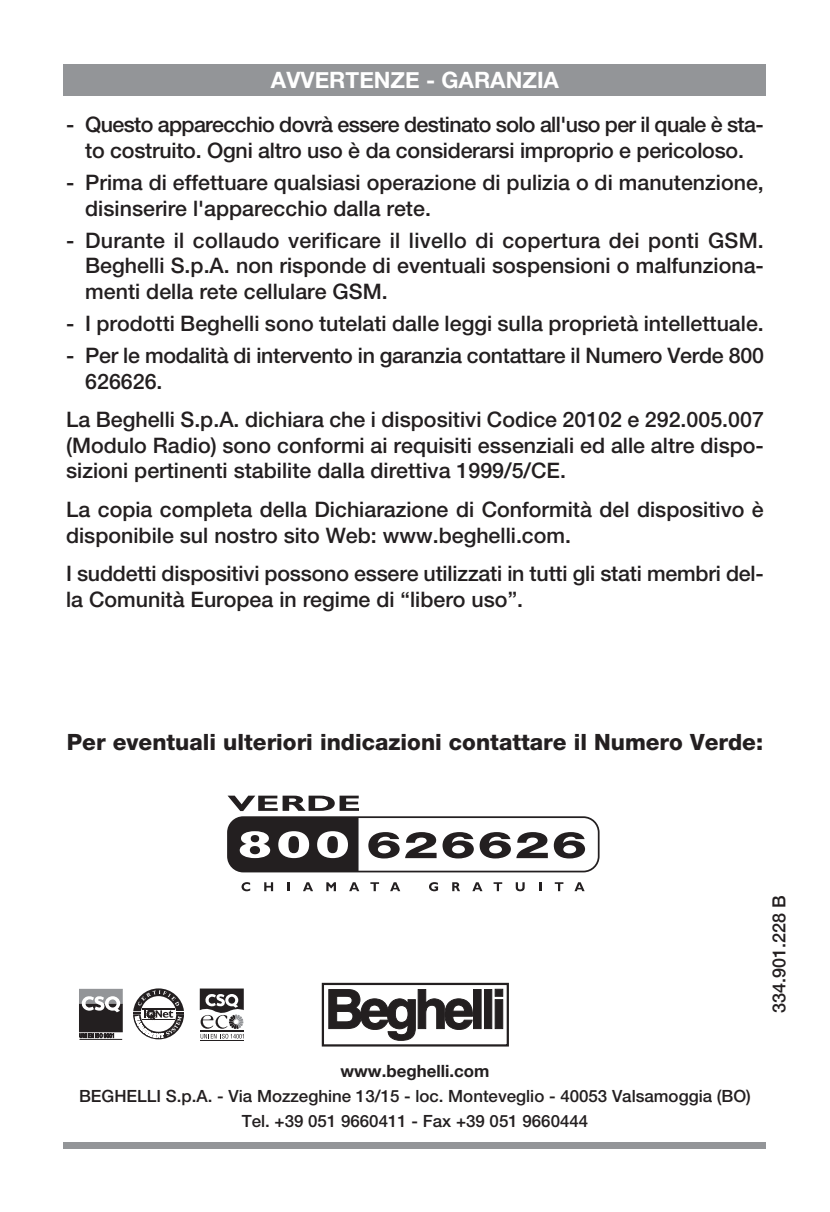
<style>
.page{position:relative;width:830px;height:1212px;background:#fff}
.page>*{position:absolute;margin:0;border:0;box-sizing:border-box;transform-origin:0 0}
.t1{font:800 22.5px "Helvetica Neue";color:#231f20}
.t2{font:700 22.5px "Helvetica Neue";color:#fff}
.t3{font:500 21.38px/25.7px "Helvetica Neue";color:#231f20}
.t4{font:500 21.38px/25.7px "Helvetica Neue";letter-spacing:-.03em;color:#231f20;text-align:center}
.t5{font:500 18px "Helvetica Neue";color:#231f20}
.t6{font:500 16.88px/24.8px "Helvetica Neue";color:#231f20;text-align:center}
.t7{font:700 16.88px "Helvetica Neue";color:#231f20}
</style>
<div class="page">
<div style="left:64px;top:1142px;width:701px;height:6px;background:#939598"></div>
<svg style="left:79px;top:988px;width:44px;height:52px"></svg>
<div style="left:79px;top:995px;width:43px;height:13px;background:#949495"></div>
<hr style="left:79px;top:1039px;width:43px;height:1px;background:#231f20">
<div style="left:79px;top:1004px;width:43px;height:28px;background:#231f20"></div>
<div style="left:79px;top:989px;width:43px;height:14px;background:#939598"></div>
<svg style="left:81px;top:996px;width:39px;height:16px"></svg>
<svg style="left:80px;top:1033px;width:34px;height:5px"></svg>
<svg style="left:133px;top:988px;width:51px;height:51px"></svg>
<svg style="left:200px;top:988px;width:44px;height:50px"></svg>
<hr style="left:200px;top:1040px;width:44px;height:1px;background:#231f20">
<div style="left:321px;top:983px;width:187px;height:63px;border:2px solid #231f20"></div>
<svg style="left:328px;top:989px;width:174px;height:52px"></svg>
<div style="left:473px;top:989px;width:8px;height:40px;border:1px solid #231f20"></div>
<div style="left:484px;top:989px;width:8px;height:40px;border:1px solid #231f20"></div>
<div style="left:494px;top:989px;width:9px;height:7px;border:1px solid #231f20"></div>
<div style="left:494px;top:999px;width:9px;height:30px;border:1px solid #231f20"></div>
<svg style="left:228px;top:796px;width:131px;height:15px"></svg>
<svg style="left:241px;top:882px;width:9px;height:9px"></svg>
<svg style="left:264px;top:882px;width:9px;height:9px"></svg>
<svg style="left:287px;top:882px;width:2px;height:9px"></svg>
<svg style="left:303px;top:882px;width:10px;height:9px"></svg>
<svg style="left:326px;top:882px;width:10px;height:9px"></svg>
<svg style="left:349px;top:882px;width:10px;height:9px"></svg>
<svg style="left:370px;top:882px;width:9px;height:9px"></svg>
<svg style="left:390px;top:882px;width:10px;height:9px"></svg>
<svg style="left:429px;top:882px;width:9px;height:9px"></svg>
<svg style="left:452px;top:882px;width:8px;height:9px"></svg>
<svg style="left:472px;top:882px;width:10px;height:9px"></svg>
<svg style="left:493px;top:882px;width:9px;height:9px"></svg>
<svg style="left:515px;top:882px;width:9px;height:9px"></svg>
<svg style="left:539px;top:882px;width:2px;height:9px"></svg>
<svg style="left:554px;top:882px;width:9px;height:9px"></svg>
<svg style="left:574px;top:882px;width:10px;height:9px"></svg>
<div style="left:227px;top:816px;width:372px;height:56px;border:2px solid #231f20;border-radius:15px"></div>
<svg style="left:228px;top:817px;width:130px;height:54px"></svg>
<svg style="left:368px;top:832px;width:31px;height:26px"></svg>
<svg style="left:405px;top:832px;width:31px;height:26px"></svg>
<svg style="left:442px;top:832px;width:31px;height:26px"></svg>
<svg style="left:479px;top:832px;width:31px;height:26px"></svg>
<svg style="left:516px;top:832px;width:31px;height:26px"></svg>
<svg style="left:553px;top:832px;width:31px;height:26px"></svg>
<div style="left:64px;top:64px;width:701px;height:32px;background:#939598"></div>
<p class="t2" style="left:271px;top:66px;width:289px">AVVERTENZE - gARANZiA</p>
<p class="t4" style="left:66px;top:114px;width:698px">- Questo apparecchio dovrà essere destinato solo all'uso per il quale è sta&shy;to costruito. Ogni altro uso è da considerarsi improprio e pericoloso.</p>
<p class="t3" style="left:85px;top:172px;width:679px;text-indent:-19px">- Prima di effettuare qualsiasi operazione di pulizia o di manutenzione, disinserire l'apparecchio dalla rete.</p>
<p class="t3" style="left:85px;top:229px;width:679px;text-align:justify;text-indent:-19px">- Durante il collaudo verificare il livello di copertura dei ponti GSM.<br>Beghelli S.p.A. non risponde di eventuali sospensioni o malfunziona&shy;menti della rete cellulare GSM.</p>
<p class="t3" style="left:66px;top:313px;width:699px">- I prodotti Beghelli sono tutelati dalle leggi sulla proprietà intellettuale.</p>
<p class="t3" style="left:85px;top:345px;width:679px;text-indent:-19px">- Per le modalità di intervento in garanzia contattare il Numero Verde 800<br>626626.</p>
<p class="t3" style="left:66px;top:409px;width:699px;text-align:justify">La Beghelli S.p.A. dichiara che i dispositivi Codice 20102 e 292.005.007 (Modulo Radio) sono conformi ai requisiti essenziali ed alle altre dispo&shy;sizioni pertinenti stabilite dalla direttiva 1999/5/CE.</p>
<p class="t3" style="left:66px;top:498px;width:699px">La copia completa della Dichiarazione di Conformità del dispositivo è disponibile sul nostro sito Web: www.beghelli.com.</p>
<p class="t3" style="left:66px;top:562px;width:699px">I suddetti dispositivi possono essere utilizzati in tutti gli stati membri del&shy;la Comunità Europea in regime di “libero uso”.</p>
<p class="t1" style="left:67px;top:733px;width:697px">Per eventuali ulteriori indicazioni contattare il Numero Verde:</p>
<p class="t7" style="left:340px;top:1061px;width:150px">www.beghelli.com</p>
<p class="t6" style="left:79px;top:1085px;width:673px">BEGHELLI S.p.A. - Via Mozzeghine 13/15 - loc. Monteveglio - 40053 Valsamoggia (BO)<br>Tel. +39 051 9660411 - Fax +39 051 9660444</p>
<p class="t5" style="left:767px;top:1013px;width:119px;rotate:-90deg">334.901.228 B</p>
</div>
